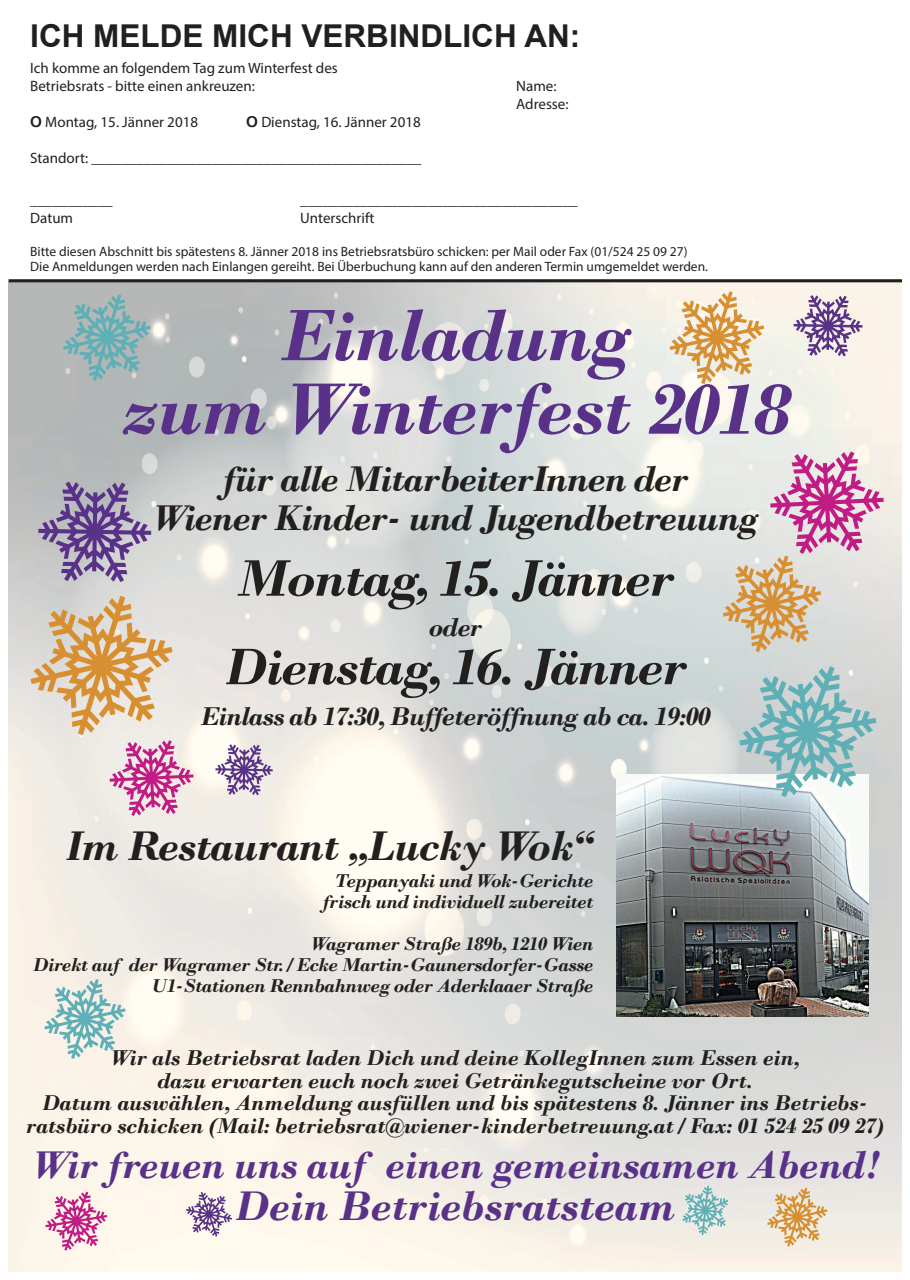
<style>
.page{position:relative;width:910px;height:1280px;background:#fff}
.page>*{position:absolute;margin:0;border:0;box-sizing:border-box;transform-origin:0 0}
.t1{font:italic 700 76.5px/73.5px "Bodoni";letter-spacing:-.025em;color:#593188;text-align:center}
.t2{font:italic 700 54px "Bodoni";letter-spacing:-.035em;color:#221f1f}
.t3{font:italic 700 43.5px "Bodoni";letter-spacing:-.03em;color:#221f1f}
.t4{font:italic 700 43.5px "Bodoni";letter-spacing:-.015em;color:#593188}
.t5{font:italic 700 40.5px "Bodoni";letter-spacing:-.015em;color:#593188}
.t6{font:italic 700 37.5px/39px "Bodoni";letter-spacing:-.035em;color:#221f1f;text-align:center}
.t7{font:700 31.5px "Arial";color:#221f1f}
.t8{font:italic 700 27px "Bodoni";letter-spacing:-.035em;color:#221f1f}
.t9{font:italic 700 22.5px/22.5px "Bodoni";letter-spacing:-.015em;color:#221f1f;text-align:center}
.t10{font:italic 700 19.5px/21px "Bodoni";letter-spacing:-.03em;color:#221f1f;text-align:right}
.t11{font:15px/18px "Myriad Pro";color:#221f1f}
.t12{font:13.5px/15px "Myriad Pro";color:#221f1f}
.s1{font-family:"Arial Rounded MT Bold"}
</style>
<div class="page">
<img style="left:9px;top:282px;width:892px;height:989px">
<img style="left:616px;top:775px;width:252px;height:241px">
<svg style="left:739px;top:666px;width:137px;height:131px;background:#accbcc"></svg>
<svg style="left:38px;top:482px;width:113px;height:100px;background:#9e91b0"></svg>
<svg style="left:723px;top:451px;width:161px;height:201px;background:#ddc2c3"></svg>
<svg style="left:31px;top:596px;width:162px;height:220px;background:#e2c8b9"></svg>
<svg style="left:63px;top:294px;width:88px;height:87px;background:#97b4b6"></svg>
<svg style="left:794px;top:295px;width:68px;height:61px;background:#beacc5"></svg>
<svg style="left:670px;top:291px;width:94px;height:93px;background:#ead0aa"></svg>
<svg style="left:215px;top:744px;width:58px;height:51px;background:#bdadc6"></svg>
<svg style="left:45px;top:1191px;width:62px;height:59px;background:#e8abc7"></svg>
<svg style="left:682px;top:1186px;width:46px;height:49px;background:#bad5d3"></svg>
<svg style="left:767px;top:1188px;width:60px;height:58px;background:#e6caa6"></svg>
<svg style="left:186px;top:1192px;width:46px;height:44px;background:#c5b3c9"></svg>
<svg style="left:44px;top:979px;width:82px;height:80px;background:#c5dad6"></svg>
<hr style="left:9px;top:279px;width:892px;height:3px;background:#221f1f">
<h3 class="t7" style="left:30px;top:18px;width:552px">ICH MELDE MICH VERBINDLICH AN:</h3>
<p class="t11" style="left:30px;top:59px;width:309px">Ich komme an folgendem Tag zum Winterfest des<br>Betriebsrats - bitte einen ankreuzen:</p>
<p class="t11" style="left:516px;top:77px;width:54px">Name:<br>Adresse:</p>
<p class="t11" style="left:30px;top:113px;width:169px"><span class="s1">O</span> Montag, 15. Jänner 2018</p>
<p class="t11" style="left:246px;top:113px;width:176px"><span class="s1">O</span> Dienstag, 16. Jänner 2018</p>
<p class="t11" style="left:30px;top:149px;width:393px">Standort: ____________________________________________</p>
<p class="t11" style="left:30px;top:191px;width:84px">___________</p>
<p class="t11" style="left:300px;top:191px;width:279px">_____________________________________</p>
<p class="t11" style="left:30px;top:209px;width:44px">Datum</p>
<p class="t11" style="left:300px;top:209px;width:76px">Unterschrift</p>
<p class="t12" style="left:30px;top:244px;width:679px">Bitte diesen Abschnitt bis spätestens 8. Jänner 2018 ins Betriebsratsbüro schicken: per Mail oder Fax (01/524 25 09 27)<br>Die Anmeldungen werden nach Einlangen gereiht. Bei Überbuchung kann auf den anderen Termin umgemeldet werden.</p>
<h1 class="t1" style="left:121px;top:297px;width:670px">Einladung<br>zum Winterfest 2018</h1>
<h3 class="t6" style="left:152px;top:458px;width:608px">für alle MitarbeiterInnen der<br>Wiener Kinder- und Jugendbetreuung</h3>
<h2 class="t2" style="left:236px;top:545px;width:440px">Montag, 15. Jänner</h2>
<p class="t8" style="left:429px;top:611px;width:55px">oder</p>
<h2 class="t2" style="left:224px;top:634px;width:465px">Dienstag, 16. Jänner</h2>
<p class="t8" style="left:201px;top:700px;width:511px">Einlass ab 17:30, Buffeteröffnung ab ca. 19:00</p>
<h3 class="t3" style="left:66px;top:819px;width:529px">Im Restaurant „Lucky Wok“</h3>
<p class="t10" style="left:323px;top:870px;width:272px">Teppanyaki und Wok-Gerichte frisch und individuell zubereitet</p>
<p class="t10" style="left:33px;top:933px;width:562px">Wagramer Straße 189b, 1210 Wien<br>Direkt auf der Wagramer Str. / Ecke Martin-Gaunersdorfer-Gasse<br>U1-Stationen Rennbahnweg oder Aderklaaer Straße</p>
<p class="t9" style="left:26px;top:1046px;width:860px">Wir als Betriebsrat laden Dich und deine KollegInnen zum Essen ein,<br>dazu erwarten euch noch zwei Getränkegutscheine vor Ort.<br>Datum auswählen, Anmeldung ausfüllen und bis spätestens 8. Jänner ins Betriebs&shy;ratsbüro schicken (Mail: betriebsrat@wiener-kinderbetreuung.at / Fax: 01 524 25 09 27)</p>
<h3 class="t5" style="left:32px;top:1140px;width:848px">Wir freuen uns auf einen gemeinsamen Abend!</h3>
<h3 class="t4" style="left:234px;top:1179px;width:443px">Dein Betriebsratsteam</h3>
</div>
